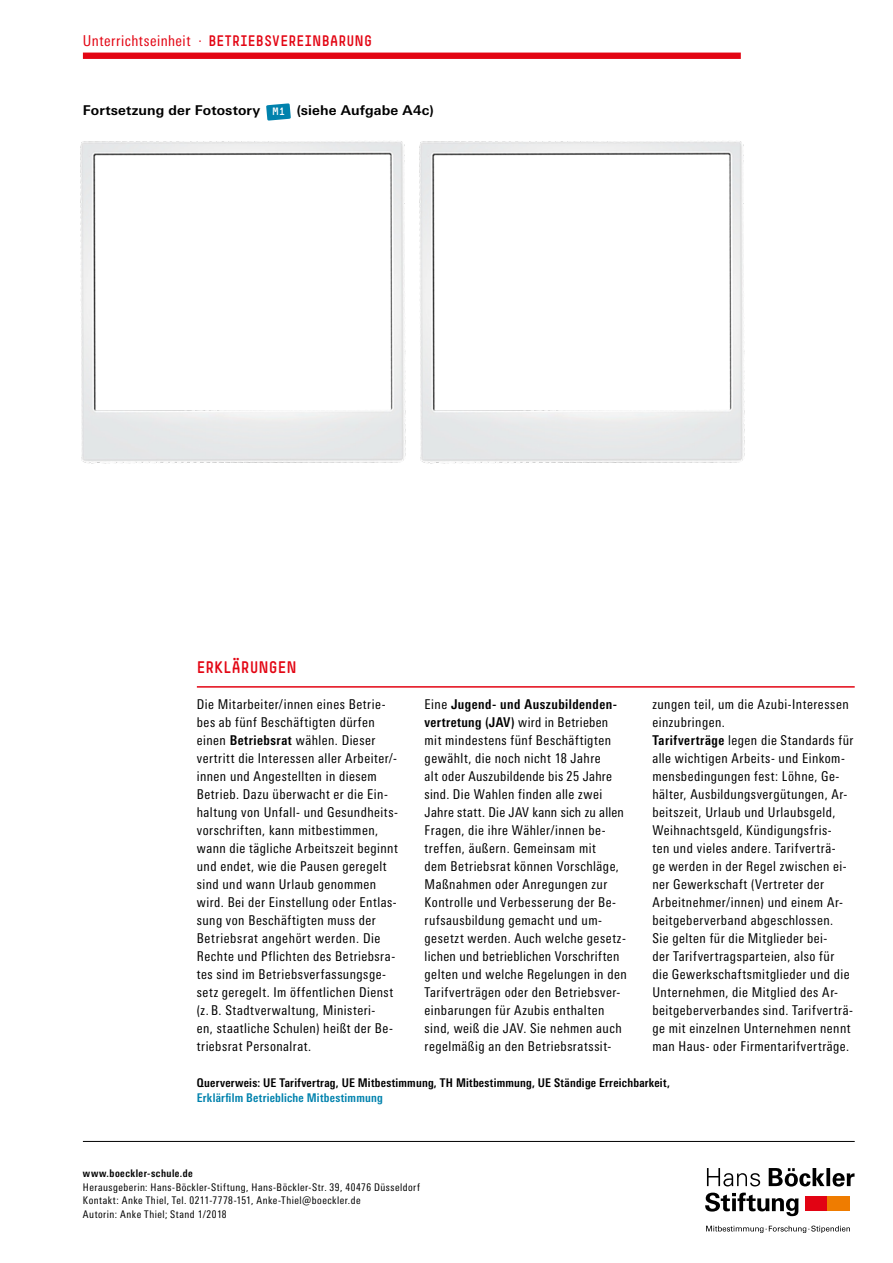
<style>
.page{position:relative;width:893px;height:1263px;background:#fff}
.page>*{position:absolute;margin:0;border:0;box-sizing:border-box;transform-origin:0 0}
.t1{font:16.5px "Simple HBS";letter-spacing:.01em;color:#e30513}
.t2{font:15px "Simple HBS";letter-spacing:.02em;color:#e30513}
.t3{font:condensed 13.5px/18px "Univers Next Pro";letter-spacing:.035em;color:#000}
.t4{font:700 13.5px "Univers Next Pro";letter-spacing:.01em;color:#000}
.t5{font:700 condensed 12px "Univers Next Pro";letter-spacing:.02em;color:#000}
.t6{font:700 condensed 12px "Univers Next Pro";letter-spacing:.02em;color:#0082ad}
.t7{font:condensed 10.5px/13.5px "Univers Next Pro";letter-spacing:.045em;color:#000}
.t8{font:700 condensed 10.5px "Univers Next Pro";letter-spacing:.045em;color:#000}
.s1{font-family:"Univers Next Pro";font-stretch:condensed}
.s2{font-family:"Simple HBS";font-weight:400;font-size:10.5px;color:#fff}
.s3{font-weight:700}
</style>
<div class="page">
<hr style="left:83px;top:1141px;width:772px;height:1px;background:#000">
<div style="left:83px;top:53px;width:658px;height:6px;background:#e30513"></div>
<hr style="left:197px;top:686px;width:658px;height:2px;background:#e30513">
<svg style="left:266px;top:103px;width:25px;height:18px"></svg>
<img style="left:80px;top:141px;width:322px;height:323px">
<img style="left:402px;top:141px;width:343px;height:323px">
<svg style="left:707px;top:1168px;width:147px;height:18px"></svg>
<div style="left:806px;top:1197px;width:22px;height:14px;background:#e20313"></div>
<div style="left:828px;top:1197px;width:22px;height:14px;background:#ef7c00"></div>
<svg style="left:706px;top:1225px;width:144px;height:8px"></svg>
<svg style="left:705px;top:1192px;width:94px;height:24px"></svg>
<p class="t2" style="left:83px;top:32px;width:291px"><span class="s1">Unterrichtseinheit ·</span> BETRIEBSVEREINBARUNG</p>
<p class="t4" style="left:83px;top:102px;width:352px">Fortsetzung der Fotostory <span class="s2">M1</span> (siehe Aufgabe A4c)</p>
<p class="t1" style="left:197px;top:658px;width:102px">ERKLÄRUNGEN</p>
<p class="t3" style="left:197px;top:695px;width:203px">Die Mitarbeiter/innen eines Betrie&shy;bes ab fünf Beschäftigten dürfen einen <span class="s3">Betriebsrat</span> wählen. Dieser vertritt die Interessen aller Arbeiter/- innen und Angestellten in diesem Betrieb. Dazu überwacht er die Ein&shy;haltung von Unfall- und Gesundheits&shy;vorschriften, kann mitbestimmen, wann die tägliche Arbeitszeit beginnt und endet, wie die Pausen geregelt sind und wann Urlaub genommen wird. Bei der Einstellung oder Entlas&shy;sung von Beschäftigten muss der Betriebsrat angehört werden. Die Rechte und Pflichten des Betriebsra&shy;tes sind im Betriebsverfassungsge&shy;setz geregelt. Im öffentlichen Dienst (z. B. Stadtverwaltung, Ministeri-<br>en, staatliche Schulen) heißt der Be&shy;triebsrat Personalrat.</p>
<p class="t3" style="left:425px;top:695px;width:204px">Eine <span class="s3">Jugend- und Auszubildenden&shy;vertretung (JAV)</span> wird in Betrieben mit mindestens fünf Beschäftigten gewählt, die noch nicht 18 Jahre<br>alt oder Auszubildende bis 25 Jahre sind. Die Wahlen finden alle zwei Jahre statt. Die JAV kann sich zu allen Fragen, die ihre Wähler/innen be&shy;treffen, äußern. Gemeinsam mit<br>dem Betriebsrat können Vorschläge, Maßnahmen oder Anregungen zur Kontrolle und Verbesserung der Be&shy;rufsausbildung gemacht und um&shy;gesetzt werden. Auch welche gesetz&shy;lichen und betrieblichen Vorschriften gelten und welche Regelungen in den Tarifverträgen oder den Betriebsver&shy;einbarungen für Azubis enthalten sind, weiß die JAV. Sie nehmen auch regelmäßig an den Betriebsratssit-</p>
<p class="t3" style="left:652px;top:695px;width:203px">zungen teil, um die Azubi-Interessen einzubringen.<br><span class="s3">Tarifverträge</span> legen die Standards für alle wichtigen Arbeits- und Einkom&shy;mensbedingungen fest: Löhne, Ge&shy;hälter, Ausbildungsvergütungen, Ar&shy;beitszeit, Urlaub und Urlaubsgeld, Weihnachtsgeld, Kündigungsfris-<br>ten und vieles andere. Tarifverträ-<br>ge werden in der Regel zwischen ei&shy;ner Gewerkschaft (Vertreter der Arbeitnehmer/innen) und einem Ar&shy;beitgeberverband abgeschlossen.<br>Sie gelten für die Mitglieder bei-<br>der Tarifvertragsparteien, also für die Gewerkschaftsmitglieder und die Unternehmen, die Mitglied des Ar&shy;beitgeberverbandes sind. Tarifverträ&shy;ge mit einzelnen Unternehmen nennt man Haus- oder Firmentarifverträge.</p>
<p class="t5" style="left:197px;top:1076px;width:474px">Querverweis: UE Tarifvertrag, UE Mitbestimmung, TH Mitbestimmung, UE Ständige Erreichbarkeit,</p>
<p class="t6" style="left:197px;top:1091px;width:188px">Erklärfilm Betriebliche Mitbestimmung</p>
<p class="t8" style="left:83px;top:1167px;width:111px">www.boeckler-schule.de</p>
<p class="t7" style="left:83px;top:1180px;width:339px">Herausgeberin: Hans-Böckler-Stiftung, Hans-Böckler-Str. 39, 40476 Düsseldorf<br>Kontakt: Anke Thiel, Tel. 0211-7778-151, Anke-Thiel@boeckler.de<br>Autorin: Anke Thiel; Stand 1/2018</p>
</div>
